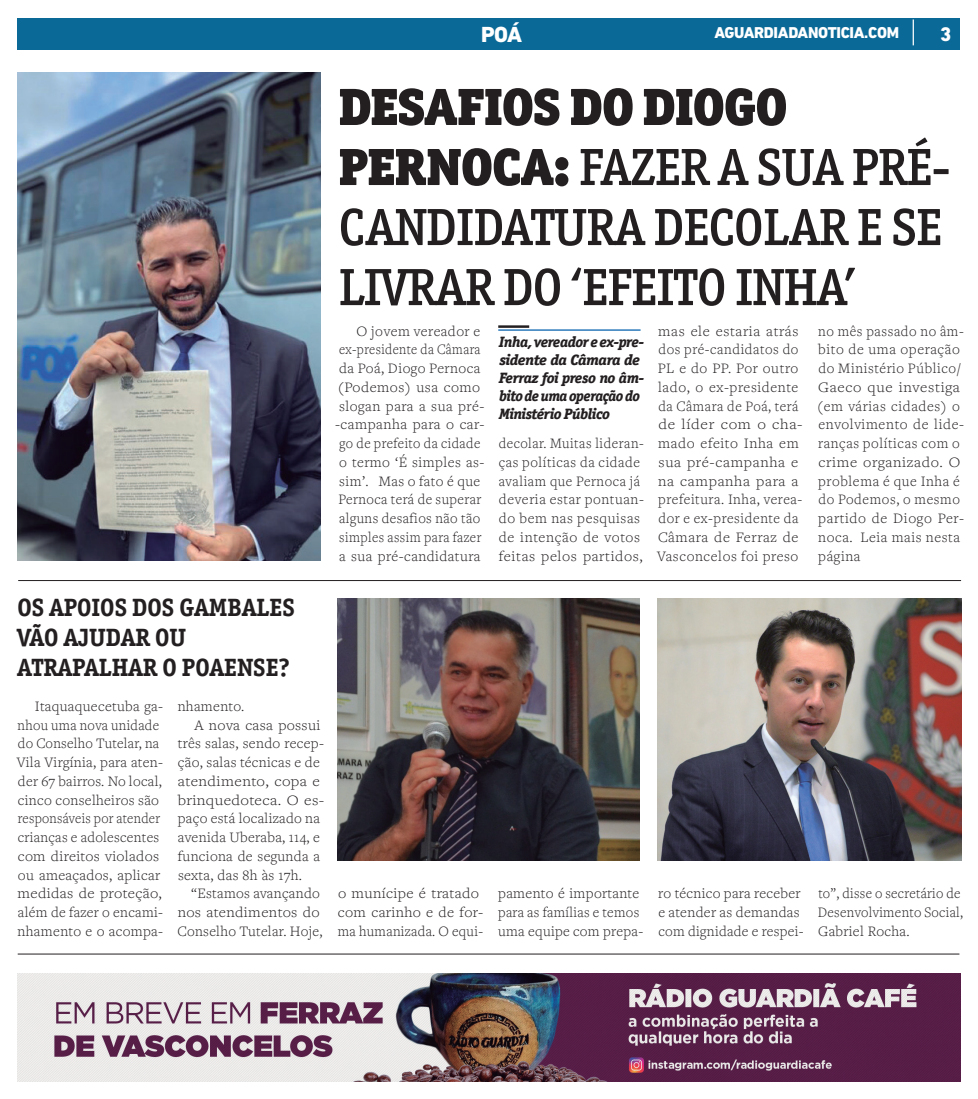
<style>
.page{position:relative;width:978px;height:1099px;background:#fff}
.page>*{position:absolute;margin:0;border:0;box-sizing:border-box;transform-origin:0 0}
.t1{font:500 52.5px/60px "Officina Ser ITC";letter-spacing:-.02em;color:#231f20}
.t2{font:52.5px "Officina Ser Blk OSITCTT Black";letter-spacing:-.02em;color:#231f20}
.t3{font:700 25px/30px "Officina Ser ITC";color:#231f20}
.t4{font:800 22.25px "DIN Next LT Pro";color:#fff}
.t5{font:800 20px "DIN Next LT Pro";color:#fff}
.t6{font:800 16px "DIN Next LT Pro";letter-spacing:-.02em;color:#fff}
.t7{font:300 15px/18.8px "Freight Text Pro";letter-spacing:.03em;color:#231f20}
.t8{font:300 15px/18.8px "Freight Text Pro";letter-spacing:.03em;color:#231f20;scale:1.04 1}
.t9{font:300 15px/18.8px "Freight Text Pro";letter-spacing:.03em;color:#231f20;scale:.95 1}
.t10{font:italic 800 15px/18px "Officina Ser ITC";letter-spacing:-.03em;color:#231f20}
.t11{font:300 15px/18.8px "Freight Text Pro";letter-spacing:.03em;color:#231f20;scale:1.06 1}
.t12{font:300 15px/18.8px "Freight Text Pro";letter-spacing:.03em;color:#231f20;scale:.94 1}
.t13{font:300 15px "Freight Text Pro";letter-spacing:.03em;color:#231f20;scale:1.1 1}
.t14{font:300 15px "Freight Text Pro";letter-spacing:.03em;color:#231f20;scale:1.09 1}
.s1{font-family:"Officina Ser Blk OSITCTT Black";font-weight:400}
</style>
<div class="page">
<div style="left:18px;top:18px;width:942px;height:32px;background:#0a6997"></div>
<svg style="left:913px;top:19px;width:1px;height:26px"></svg>
<img style="left:17px;top:973px;width:944px;height:108px">
<hr style="left:18px;top:580px;width:943px;height:1px;background:#231f20">
<hr style="left:18px;top:953px;width:941px;height:1px;background:#231f20">
<img style="left:17px;top:73px;width:303px;height:488px">
<img style="left:337px;top:598px;width:303px;height:262px">
<img style="left:658px;top:598px;width:303px;height:262px">
<hr style="left:498px;top:329px;width:143px;height:2px;background:#0160ae">
<hr style="left:498px;top:325px;width:31px;height:3px;background:#231f20">
<h3 class="t4" style="left:481px;top:21px;width:42px">POÁ</h3>
<p class="t6" style="left:714px;top:23px;width:186px">AGUARDIADANOTICIA.COM</p>
<h3 class="t5" style="left:940px;top:23px;width:13px">3</h3>
<h1 class="t2" style="left:339px;top:72px;width:450px">DESAFIOS DO DIOGO</h1>
<h1 class="t1" style="left:339px;top:137px;width:614px"><span class="s1">PERNOCA:</span> FAZER A SUA PRÉ-<br>CANDIDATURA DECOLAR E SE<br>LIVRAR DO ‘EFEITO INHA’</h1>
<p class="t7" style="left:335px;top:321px;width:151px;text-indent:21px">O jovem vereador e ex-presidente da Câmara da Poá, Diogo Pernoca (Podemos) usa como slogan para a sua pré--campanha para o car&shy;go de prefeito da cidade o termo ‘É simples as&shy;sim’. Mas o fato é que<br>Pernoca terá de superar alguns desafios não tão simples assim para fazer a sua pré-candidatura</p>
<p class="t7" style="left:817px;top:321px;width:148px">no mês passado no âm&shy;bito de uma operação do Ministério Público/<br>Gaeco que investiga (em várias cidades) o envolvimento de lide&shy;ranças políticas com o crime organizado. O problema é que Inha é do Podemos, o mesmo partido de Diogo Per&shy;noca. Leia mais nesta página</p>
<p class="t8" style="left:657px;top:321px;width:141px">mas ele estaria atrás dos pré-candidatos do<br>PL e do PP. Por outro lado, o ex-presidente da Câmara de Poá, terá de líder com o cha&shy;mado efeito Inha em sua pré-campanha e na campanha para a prefeitura. Inha, verea&shy;dor e ex-presidente da<br>Câmara de Ferraz de<br>Vasconcelos foi preso</p>
<p class="t10" style="left:499px;top:333px;width:147px">Inha, vereador e ex-pre&shy;sidente da Câmara de<br>Ferraz foi preso no âm&shy;bito de uma operação do<br>Ministério Público</p>
<p class="t9" style="left:499px;top:433px;width:154px">decolar. Muitas lideran&shy;ças políticas da cidade avaliam que Pernoca já deveria estar pontuan&shy;do bem nas pesquisas de intenção de votos feitas pelos partidos,</p>
<h2 class="t3" style="left:17px;top:592px;width:279px">OS APOIOS DOS GAMBALES<br>VÃO AJUDAR OU<br>ATRAPALHAR O POAENSE?</h2>
<p class="t7" style="left:17px;top:696px;width:148px;text-indent:18px">Itaquaquecetuba ga&shy;nhou uma nova unidade do Conselho Tutelar, na<br>Vila Virgínia, para aten&shy;der 67 bairros. No local, cinco conselheiros são responsáveis por atender crianças e adolescentes com direitos violados ou ameaçados, aplicar medidas de proteção, além de fazer o encami&shy;nhamento e o acompa-</p>
<p class="t7" style="left:178px;top:696px;width:68px">nhamento.</p>
<p class="t8" style="left:194px;top:714px;width:123px">A nova casa possui</p>
<p class="t7" style="left:178px;top:733px;width:148px">três salas, sendo recep-</p>
<p class="t7" style="left:178px;top:752px;width:144px">ção, salas técnicas e de</p>
<p class="t14" style="left:178px;top:771px;width:132px">atendimento, copa e</p>
<p class="t13" style="left:178px;top:790px;width:135px">brinquedoteca. O es-</p>
<p class="t7" style="left:178px;top:808px;width:144px">paço está localizado na</p>
<p class="t7" style="left:178px;top:827px;width:143px">avenida Uberaba, 114, e</p>
<p class="t7" style="left:178px;top:846px;width:144px">funciona de segunda a</p>
<p class="t7" style="left:178px;top:864px;width:126px">sexta, das 8h às 17h.</p>
<p class="t7" style="left:191px;top:883px;width:130px">“Estamos avançando</p>
<p class="t11" style="left:178px;top:902px;width:136px">nos atendimentos do</p>
<p class="t7" style="left:178px;top:921px;width:147px">Conselho Tutelar. Hoje,</p>
<p class="t11" style="left:338px;top:883px;width:139px">o munícipe é tratado com carinho e de for&shy;ma humanizada. O equi-</p>
<p class="t7" style="left:498px;top:883px;width:147px">pamento é importante para as famílias e temos uma equipe com prepa-</p>
<p class="t7" style="left:658px;top:883px;width:147px">ro técnico para receber e atender as demandas com dignidade e respei-</p>
<p class="t12" style="left:818px;top:883px;width:156px">to”, disse o secretário de<br>Desenvolvimento Social,<br>Gabriel Rocha.</p>
</div>
